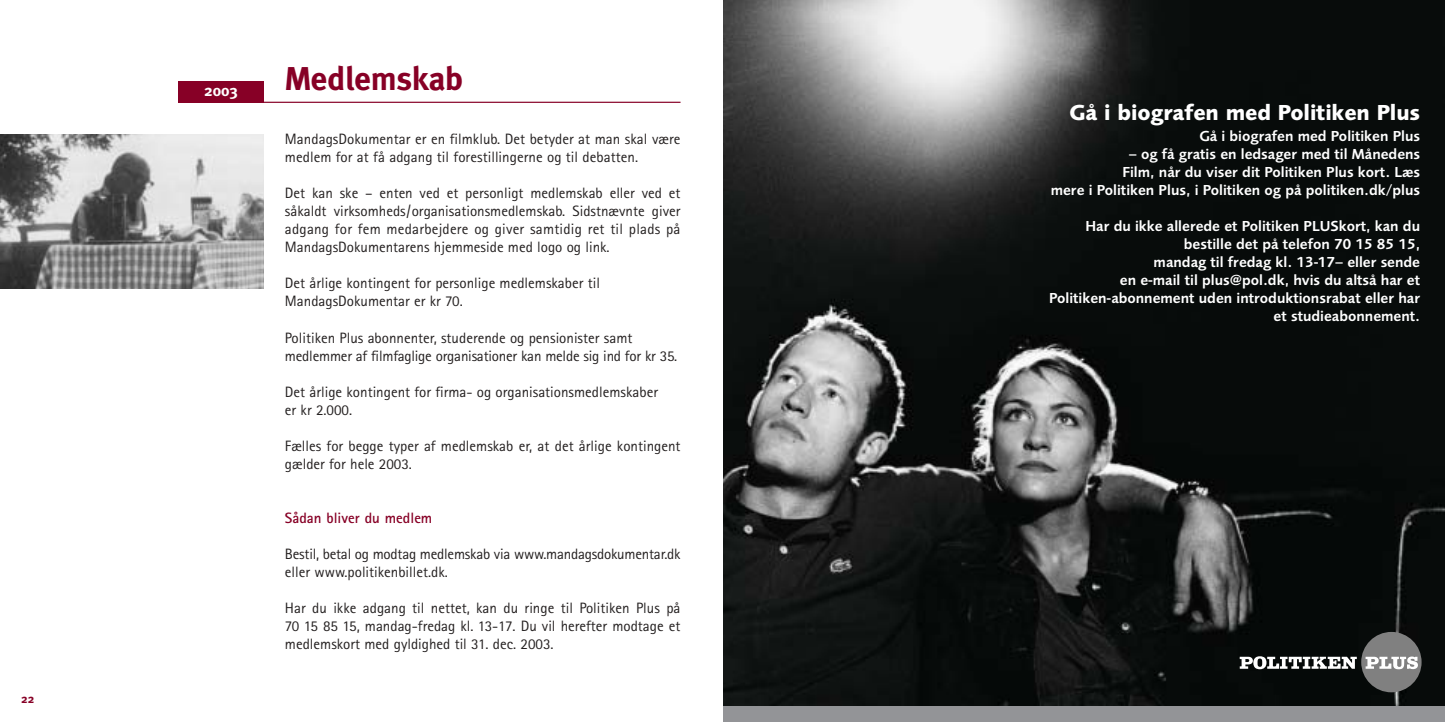
<style>
.page{position:relative;width:1445px;height:722px;background:#fff}
.page>*{position:absolute;margin:0;border:0;box-sizing:border-box;transform-origin:0 0}
.t1{font:700 33px "Meta";color:#870026}
.t2{font:700 22.5px "Foundry Sans";letter-spacing:-.005em;color:#fff}
.t3{font:700 15.75px "Meta";color:#fff}
.t4{font:15px/18px "Agfa Rotis Sans Serif";color:#231f1f}
.t5{font:600 15px/18px "Foundry Sans";color:#fff;text-align:right}
.t6{font:700 15px "Agfa Rotis Sans Serif";color:#870026}
.t7{font:700 12px "Meta";color:#870026}
</style>
<div class="page">
<hr style="left:179px;top:102px;width:501px;height:1px;background:#870026">
<div style="left:179px;top:81px;width:85px;height:22px;background:#870026"></div>
<img style="left:0;top:134px;width:264px;height:154px">
<img style="left:723px;top:0;width:721px;height:706px">
<div style="left:723px;top:706px;width:721px;height:15px;background:#939497"></div>
<svg style="left:1239px;top:656px;width:117px;height:13px"></svg>
<div style="left:1361px;top:631px;width:60px;height:61px;background:#808080;border-radius:50%"></div>
<svg style="left:1365px;top:656px;width:52px;height:13px"></svg>
<p class="t7" style="left:21px;top:694px;width:14px">22</p>
<p class="t3" style="left:204px;top:85px;width:35px">2003</p>
<h1 class="t1" style="left:285px;top:66px;width:180px">Medlemskab</h1>
<p class="t4" style="left:285px;top:132px;width:397px">MandagsDokumentar er en filmklub. Det betyder at man skal være medlem for at få adgang til forestillingerne og til debatten.</p>
<p class="t4" style="left:285px;top:186px;width:397px;text-align:justify">Det kan ske – enten ved et personligt medlemskab eller ved et såkaldt virksomheds/organisationsmedlemskab. Sidstnævnte giver adgang for fem medarbejdere og giver samtidig ret til plads på MandagsDokumentarens hjemmeside med logo og link.</p>
<p class="t4" style="left:285px;top:276px;width:316px">Det årlige kontingent for personlige medlemskaber til<br>MandagsDokumentar er kr 70.</p>
<p class="t4" style="left:285px;top:330px;width:394px">Politiken Plus abonnenter, studerende og pensionister samt medlemmer af filmfaglige organisationer kan melde sig ind for kr 35.</p>
<p class="t4" style="left:285px;top:384px;width:374px">Det årlige kontingent for firma- og organisationsmedlemskaber er kr 2.000.</p>
<p class="t4" style="left:285px;top:438px;width:397px">Fælles for begge typer af medlemskab er, at det årlige kontingent gælder for hele 2003.</p>
<p class="t6" style="left:285px;top:512px;width:149px">Sådan bliver du medlem</p>
<p class="t4" style="left:285px;top:546px;width:397px">Bestil, betal og modtag medlemskab via www.mandagsdokumentar.dk eller www.politikenbillet.dk.</p>
<p class="t4" style="left:285px;top:600px;width:397px;text-align:justify">Har du ikke adgang til nettet, kan du ringe til Politiken Plus på 70 15 85 15, mandag-fredag kl. 13-17. Du vil herefter modtage et medlemskort med gyldighed til 31. dec. 2003.</p>
<h2 class="t2" style="left:1069px;top:104px;width:352px">Gå i biografen med Politiken Plus</h2>
<p class="t5" style="left:1199px;top:128px;width:222px">Gå i biografen med Politiken Plus</p>
<p class="t5" style="left:1050px;top:146px;width:371px">– og få gratis en ledsager med til Månedens<br>Film, når du viser dit Politiken Plus kort. Læs<br>mere i Politiken Plus, i Politiken og på politiken.dk/plus</p>
<p class="t5" style="left:1049px;top:218px;width:372px">Har du ikke allerede et Politiken PLUSkort, kan du bestille det på telefon 70 15 85 15,<br>mandag til fredag kl. 13-17– eller sende<br>en e-mail til plus@pol.dk, hvis du altså har et Politiken-abonnement uden introduktionsrabat eller har et studieabonnement.</p>
</div>
